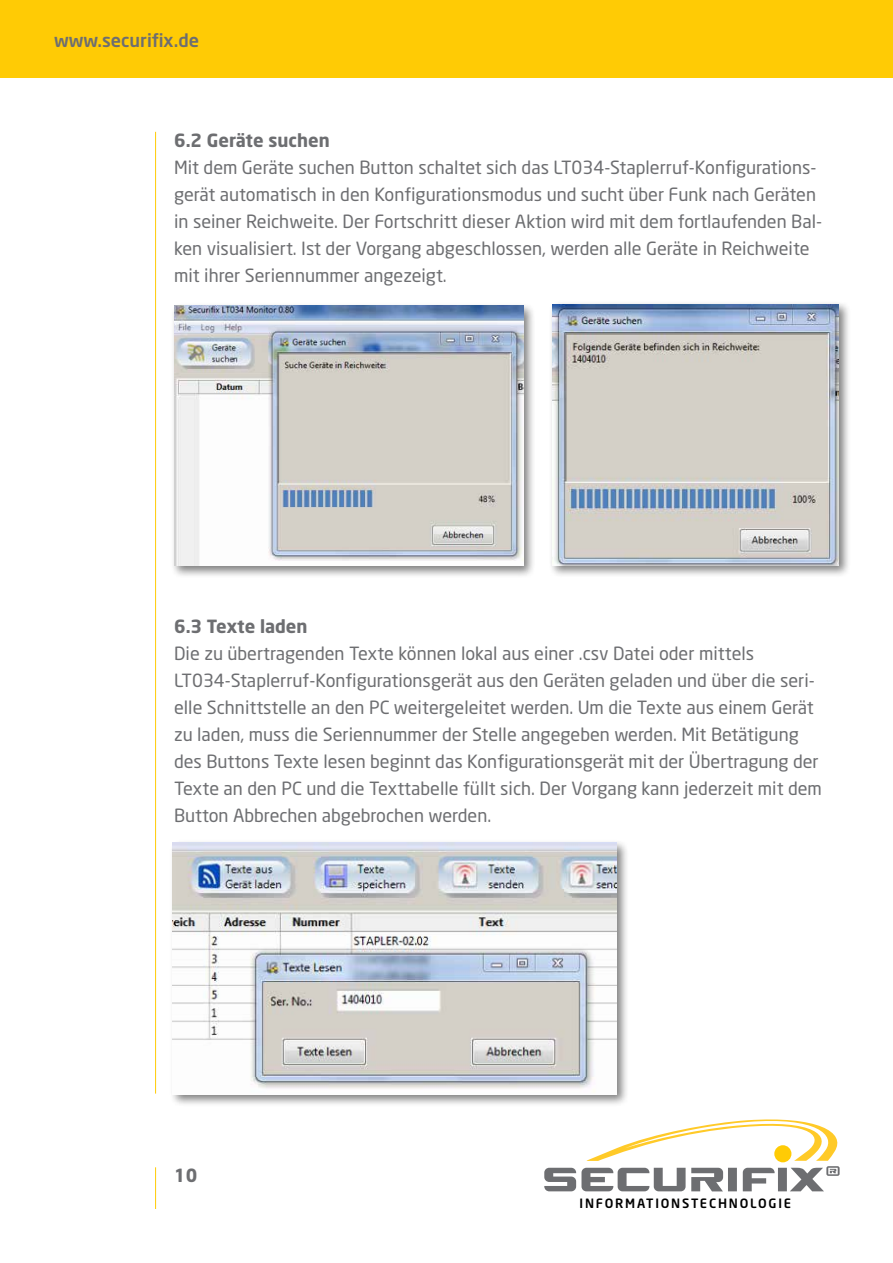
<style>
.page{position:relative;width:893px;height:1263px;background:#fff}
.page>*{position:absolute;margin:0;border:0;box-sizing:border-box;transform-origin:0 0}
.t1{font:18px/27px "Neo Sans";color:#6d6e71}
.t2{font:700 18px "Neo Sans";color:#6d6e71}
.t3{font:500 18px "Neo Sans";color:#6d6e71}
.t4{font:500 12.75px "Neo Sans";letter-spacing:.14em;color:#000}
</style>
<div class="page">
<div style="left:0;top:0;width:893px;height:78px;background:#ffcb05"></div>
<hr style="left:155px;top:132px;width:1px;height:961px;background:#ffcb05">
<svg style="left:544px;top:1119px;width:296px;height:72px"></svg>
<div style="left:171px;top:302px;width:365px;height:276px;background:#000;opacity:.5"></div>
<img style="left:174px;top:305px;width:349px;height:260px">
<div style="left:549px;top:300px;width:303px;height:278px;background:#000;opacity:.5"></div>
<img style="left:552px;top:304px;width:287px;height:262px">
<div style="left:169px;top:839px;width:460px;height:268px;background:#000;opacity:.5"></div>
<img style="left:173px;top:843px;width:443px;height:251px">
<hr style="left:155px;top:1167px;width:1px;height:42px;background:#ffcb05">
<p class="t3" style="left:54px;top:29px;width:147px">www.securifix.de</p>
<p class="t2" style="left:174px;top:128px;width:157px">6.2 Geräte suchen</p>
<p class="t1" style="left:174px;top:153px;width:649px">Mit dem Geräte suchen Button schaltet sich das LT034-Staplerruf-Konfigurations&shy;gerät automatisch in den Konfigurationsmodus und sucht über Funk nach Geräten in seiner Reichweite. Der Fortschritt dieser Aktion wird mit dem fortlaufenden Bal&shy;ken visualisiert. Ist der Vorgang abgeschlossen, werden alle Geräte in Reichweite mit ihrer Seriennummer angezeigt.</p>
<p class="t2" style="left:174px;top:614px;width:135px">6.3 Texte laden</p>
<p class="t1" style="left:174px;top:639px;width:649px">Die zu übertragenden Texte können lokal aus einer .csv Datei oder mittels LT034-Staplerruf-Konfigurationsgerät aus den Geräten geladen und über die seri&shy;elle Schnittstelle an den PC weitergeleitet werden. Um die Texte aus einem Gerät zu laden, muss die Seriennummer der Stelle angegeben werden. Mit Betätigung des Buttons Texte lesen beginnt das Konfigurationsgerät mit der Übertragung der Texte an den PC und die Texttabelle füllt sich. Der Vorgang kann jederzeit mit dem Button Abbrechen abgebrochen werden.</p>
<p class="t2" style="left:174px;top:1164px;width:25px">10</p>
<p class="t4" style="left:579px;top:1195px;width:213px">INFORMATIONSTECHNOLOGIE</p>
</div>
